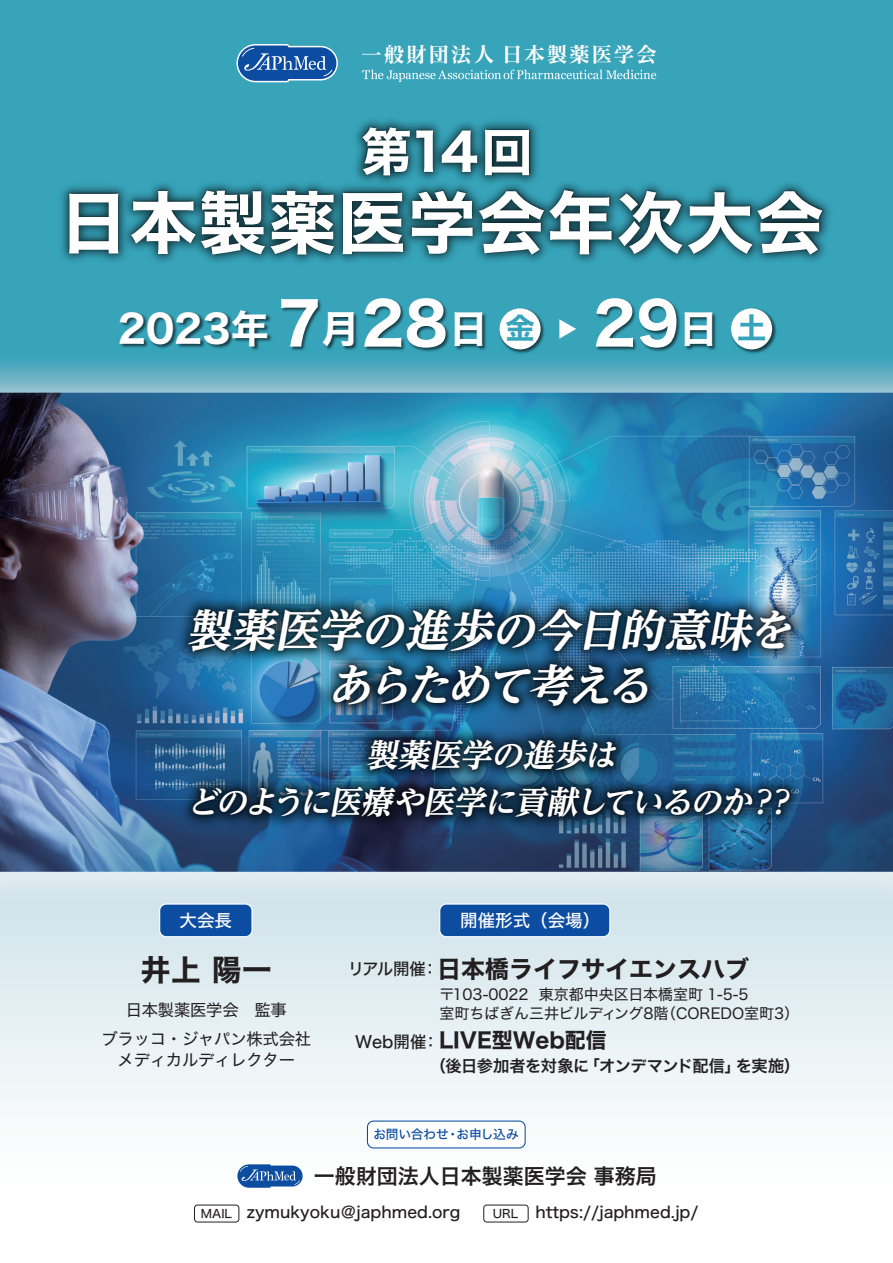
<style>
.page{position:relative;width:893px;height:1263px;background:#fff}
.page>*{position:absolute;margin:0;border:0;box-sizing:border-box;transform-origin:0 0}
.t1{font:67.95px "Hira Kaku Std W7";letter-spacing:.025em;color:#fff}
.t2{font:50.85px "Hira Kaku Std W7";color:#fff}
.t3{font:italic 700 expanded 44.55px/55.3px "UD Reimin Pro";color:#fff;text-align:center}
.t4{font:38.25px "Hira Kaku Std W7";color:#fff}
.t5{font:italic 700 expanded 31.95px/46.8px "UD Reimin Pro";color:#fff;text-align:center}
.t6{font:29.55px "Hira Kaku Std W7";color:#231f20}
.t7{font:24px "Hira Kaku Std W7";color:#231f20}
.t8{font:21px "Hira Kaku Std W6";color:#231f20}
.t9{font:21px "Hira Kaku Std W7";color:#231f20}
.t10{font:700 expanded 20.1px "Reim Pro";letter-spacing:.11em;color:#fff}
.t11{font:17.55px "Hira Kaku Std W5";color:#fff}
.t12{font:16.5px "Hira Kaku Std W5";letter-spacing:-.065em;color:#231f20}
.t13{font:16.35px/29.2px "Hira Kaku Std W4";letter-spacing:-.015em;color:#231f20;text-align:center}
.t14{font:16.35px "Hira Kaku Std W6";letter-spacing:-.035em;color:#231f20}
.t15{font:15.9px "Hira Kaku Std W5";color:#231f20}
.t16{font:15px "Hira Kaku Std W4";color:#231f20}
.t17{font:12.75px "Hira Kaku Std W5";letter-spacing:-.025em;color:#0d4da1}
.s1{font-size:58.35px}
.s2{font-size:29.25px;color:#37a4bb}
.s3{font-family:"Hira Kaku Std W5";font-size:16.5px}
.s4{font-size:11.7px}
</style>
<div class="page">
<img style="left:0;top:0;width:893px;height:1223px">
<div style="left:47px;top:175px;width:791px;height:120px;background:#37a4ba"></div>
<img style="left:57px;top:186px;width:771px;height:99px">
<img style="left:348px;top:113px;width:197px;height:96px">
<img style="left:358px;top:123px;width:177px;height:76px">
<svg style="left:236px;top:44px;width:102px;height:38px;background:#3f78b5"></svg>
<svg style="left:362px;top:70px;width:294px;height:12px;background:#5fb6c7"></svg>
<img style="left:116px;top:308px;width:159px;height:60px">
<img style="left:276px;top:290px;width:218px;height:90px">
<img style="left:579px;top:290px;width:145px;height:90px">
<svg style="left:559px;top:319px;width:17px;height:20px"></svg>
<img style="left:498px;top:307px;width:49px;height:49px">
<div style="left:500px;top:308px;width:41px;height:41px;background:#fff;border-radius:50%"></div>
<img style="left:729px;top:307px;width:49px;height:49px">
<div style="left:731px;top:308px;width:41px;height:41px;background:#fff;border-radius:50%"></div>
<div style="left:367px;top:1121px;width:158px;height:27px;background:#fff;border-radius:6px"></div>
<div style="left:367px;top:1120px;width:159px;height:28px;border:1px solid #0d4da1;border-radius:6px"></div>
<div style="left:195px;top:1205px;width:44px;height:17px;background:#fff;border-radius:3px"></div>
<div style="left:194px;top:1205px;width:45px;height:17px;border:1px solid #231f20;border-radius:3px"></div>
<div style="left:484px;top:1205px;width:44px;height:17px;background:#fff;border-radius:3px"></div>
<div style="left:483px;top:1205px;width:46px;height:17px;border:1px solid #231f20;border-radius:3px"></div>
<svg style="left:237px;top:1164px;width:66px;height:24px;background:#4b7ab9"></svg>
<div style="left:440px;top:904px;width:170px;height:33px;background:#0d4da1;border-radius:7px"></div>
<div style="left:439px;top:903px;width:171px;height:34px;border:1px solid #fff;border-radius:7px"></div>
<div style="left:160px;top:904px;width:92px;height:33px;background:#0d4da1;border-radius:7px"></div>
<div style="left:159px;top:903px;width:94px;height:34px;border:1px solid #fff;border-radius:7px"></div>
<img style="left:171px;top:591px;width:641px;height:87px">
<img style="left:177px;top:601px;width:629px;height:71px">
<img style="left:312px;top:647px;width:359px;height:87px">
<img style="left:318px;top:656px;width:346px;height:71px">
<img style="left:350px;top:722px;width:284px;height:47px">
<img style="left:357px;top:733px;width:270px;height:36px">
<img style="left:172px;top:769px;width:641px;height:71px">
<img style="left:179px;top:780px;width:627px;height:54px">
<h3 class="t10" style="left:362px;top:38px;width:297px">一般財団法人日本製薬医学会</h3>
<h2 class="t2" style="left:361px;top:112px;width:173px">第14回</h2>
<h1 class="t1" style="left:60px;top:170px;width:765px">日本製薬医学会年次大会</h1>
<h3 class="t4" style="left:118px;top:299px;width:650px">2023年 <span class="s1">7</span>月<span class="s1">28</span>日 <span class="s2">金</span> <span class="s1">29</span>日 <span class="s2">土</span></h3>
<h3 class="t3" style="left:187px;top:602px;width:620px">製薬医学の進歩の今日的意味をあらためて考える</h3>
<h3 class="t5" style="left:187px;top:731px;width:618px">製薬医学の進歩は<br>どのように医療や医学に貢献しているのか？？</h3>
<p class="t11" style="left:180px;top:907px;width:54px">大会長</p>
<h3 class="t6" style="left:141px;top:947px;width:132px">井上 陽一</h3>
<p class="t13" style="left:102px;top:995px;width:211px">日本製薬医学会　監事<br>ブラッコ・ジャパン株式会社</p>
<p class="t13" style="left:118px;top:1046px;width:179px">メディカルディレクター</p>
<p class="t11" style="left:460px;top:907px;width:142px">開催形式（会場）</p>
<p class="t12" style="left:348px;top:956px;width:92px">リアル開催：</p>
<h3 class="t7" style="left:437px;top:950px;width:313px">日本橋ライフサイエンスハブ</h3>
<p class="t16" style="left:439px;top:983px;width:311px">〒103-0022 東京都中央区日本橋室町 1-5-5</p>
<p class="t16" style="left:439px;top:1002px;width:361px">室町ちばぎん三井ビルディング8階（COREDO室町3）</p>
<h3 class="t9" style="left:355px;top:1024px;width:253px"><span class="s3">Web開催：</span>LIVE型Web配信</h3>
<p class="t14" style="left:430px;top:1053px;width:372px">（後日参加者を対象に「オンデマンド配信」を実施）</p>
<p class="t17" style="left:373px;top:1124px;width:147px">お問い合わせ・お申し込み</p>
<h3 class="t8" style="left:314px;top:1160px;width:344px">一般財団法人日本製薬医学会 事務局</h3>
<p class="t15" style="left:201px;top:1200px;width:261px"><span class="s4">MAIL</span> zymukyoku＠japhmed.org</p>
<p class="t15" style="left:493px;top:1200px;width:207px"><span class="s4">URL</span> https://japhmed.jp/</p>
</div>
